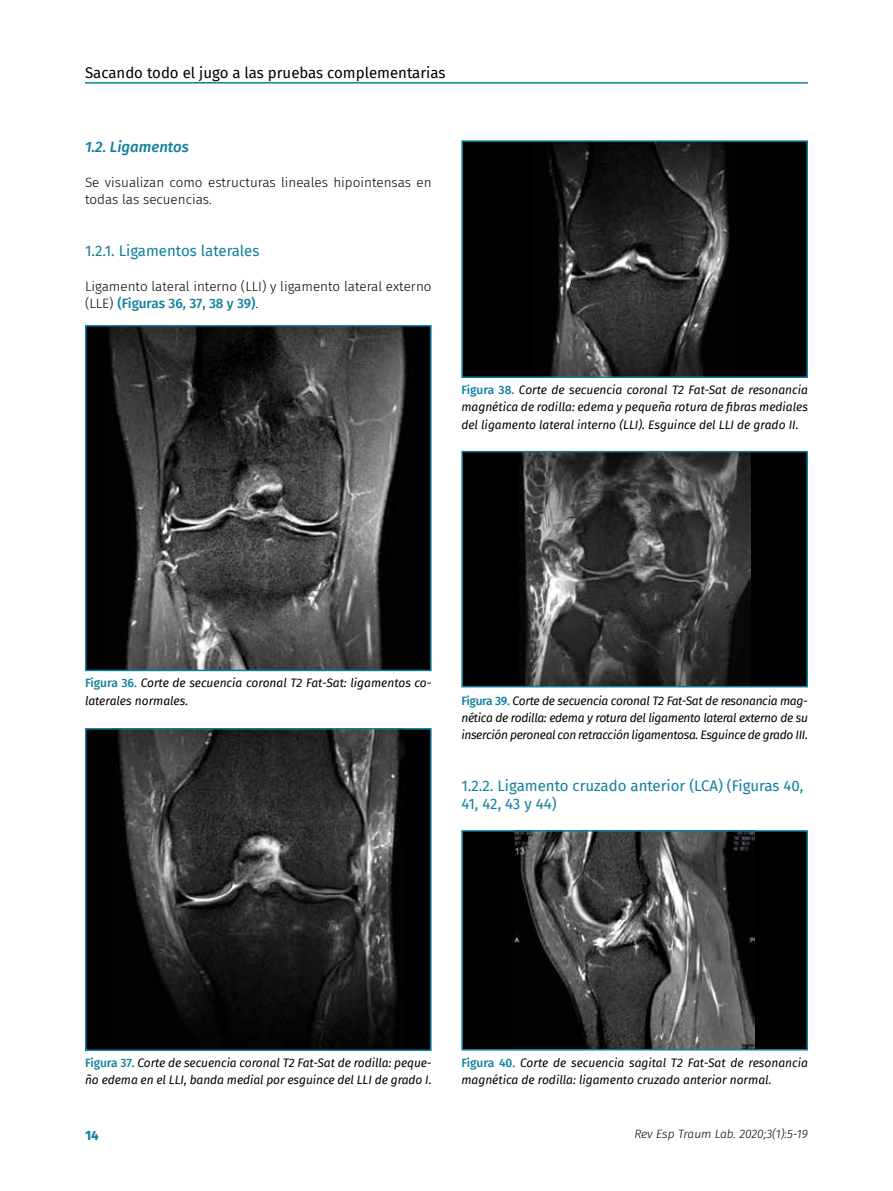
<style>
.page{position:relative;width:893px;height:1191px;background:#fff}
.page>*{position:absolute;margin:0;border:0;box-sizing:border-box;transform-origin:0 0}
.t1{font:15px/18px "Fira Sans";color:#0e809e}
.t2{font:15px "Fira Sans";color:#000}
.t3{font:italic 500 15px "Fira Sans";color:#0e809e}
.t4{font:300 13.5px/17.2px "Fira Sans";color:#000}
.t5{font:700 13.5px "Fira Sans";color:#0e809e}
.t6{font:italic 12px/17.2px "Fira Sans";letter-spacing:-.005em;color:#000}
.t7{font:italic 300 12px "Fira Sans";color:#000}
.s1{font-weight:500;color:#0e809e}
.s2{font-weight:500;font-style:normal;color:#0e809e}
</style>
<div class="page">
<hr style="left:85px;top:82px;width:723px;height:2px;background:#0e809e">
<div style="left:86px;top:326px;width:345px;height:344px;background:#000"></div>
<img style="left:109px;top:328px;width:297px;height:340px">
<div style="left:85px;top:325px;width:347px;height:346px;border:2px solid #0e809e"></div>
<div style="left:86px;top:729px;width:345px;height:321px;background:#000"></div>
<img style="left:118px;top:731px;width:286px;height:317px">
<div style="left:85px;top:728px;width:347px;height:323px;border:2px solid #0e809e"></div>
<div style="left:462px;top:141px;width:345px;height:236px;background:#000"></div>
<img style="left:549px;top:143px;width:181px;height:232px">
<div style="left:461px;top:140px;width:347px;height:238px;border:2px solid #0e809e"></div>
<div style="left:462px;top:451px;width:345px;height:235px;background:#000"></div>
<img style="left:519px;top:454px;width:231px;height:230px">
<div style="left:461px;top:451px;width:347px;height:236px;border:2px solid #0e809e"></div>
<div style="left:462px;top:831px;width:345px;height:218px;background:#000"></div>
<img style="left:515px;top:833px;width:240px;height:214px">
<div style="left:461px;top:830px;width:347px;height:220px;border:2px solid #0e809e"></div>
<p class="t2" style="left:85px;top:61px;width:362px">Sacando todo el jugo a las pruebas complementarias</p>
<p class="t3" style="left:85px;top:135px;width:105px">1.2. Ligamentos</p>
<p class="t4" style="left:85px;top:174px;width:348px">Se visualizan como estructuras lineales hipointensas en todas las secuencias.</p>
<p class="t1" style="left:85px;top:241px;width:176px">1.2.1. Ligamentos laterales</p>
<p class="t4" style="left:85px;top:277px;width:348px">Ligamento lateral interno (LLI) y ligamento lateral externo (LLE) <span class="s1">(Figuras 36, 37, 38 y 39)</span>.</p>
<p class="t6" style="left:461px;top:381px;width:348px;text-align:justify"><span class="s2">Figura 38.</span> Corte de secuencia coronal T2 Fat-Sat de resonancia magnética de rodilla: edema y pequeña rotura de fibras mediales del ligamento lateral interno (LLI). Esguince del LLI de grado II.</p>
<p class="t6" style="left:85px;top:674px;width:348px"><span class="s2">Figura 36.</span> Corte de secuencia coronal T2 Fat-Sat: ligamentos co&shy;laterales normales.</p>
<p class="t6" style="left:461px;top:691px;width:348px;text-align:justify"><span class="s2">Figura 39.</span> Corte de secuencia coronal T2 Fat-Sat de resonancia mag&shy;nética de rodilla: edema y rotura del ligamento lateral externo de su inserción peroneal con retracción ligamentosa. Esguince de grado III.</p>
<p class="t1" style="left:461px;top:776px;width:343px">1.2.2. Ligamento cruzado anterior (LCA) (Figuras 40,<br>41, 42, 43 y 44)</p>
<p class="t6" style="left:85px;top:1054px;width:348px"><span class="s2">Figura 37.</span> Corte de secuencia coronal T2 Fat-Sat de rodilla: peque&shy;ño edema en el LLI, banda medial por esguince del LLI de grado I.</p>
<p class="t6" style="left:461px;top:1054px;width:348px"><span class="s2">Figura 40.</span> Corte de secuencia sagital T2 Fat-Sat de resonancia magnética de rodilla: ligamento cruzado anterior normal.</p>
<p class="t5" style="left:85px;top:1123px;width:15px">14</p>
<p class="t7" style="left:634px;top:1125px;width:175px">Rev Esp Traum Lab. 2020;3(1):5-19</p>
</div>
